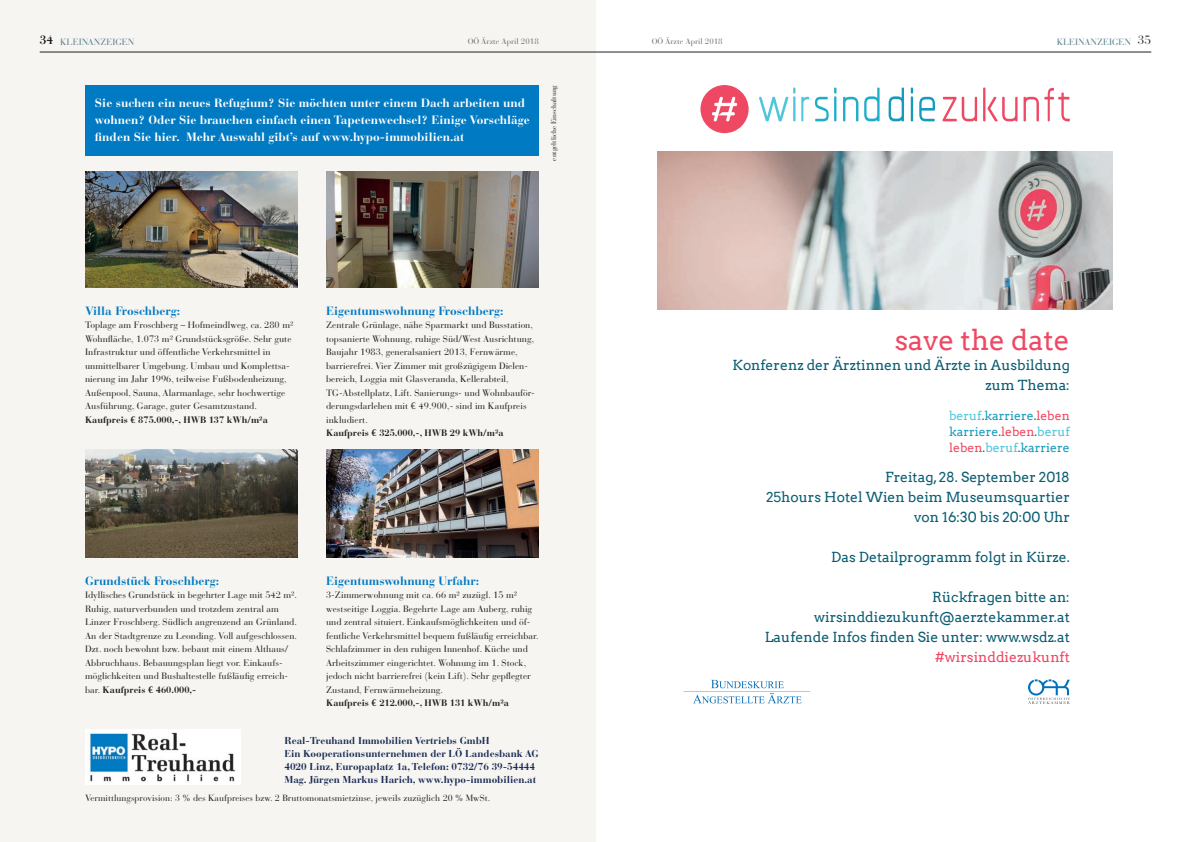
<style>
.page{position:relative;width:1191px;height:842px;background:#fff}
.page>*{position:absolute;margin:0;border:0;box-sizing:border-box;transform-origin:0 0}
.t1{font:27.8px "Arvo";color:#ef4863}
.t2{font:13.9px/20px "Arvo";color:#095d73;text-align:right}
.t3{font:13.9px "Arvo";color:#ef4863}
.t4{font:12.2px/15.6px "Arvo";color:#189abc;text-align:justify}
.t5{font:700 12px/17px "Bauer Bodoni Std";color:#fff}
.t6{font:700 12px "Bauer Bodoni Std";color:#007ac2}
.t7{font:12px "Bauer Bodoni Std";color:#231f20}
.t8{font:700 10px/13px "Bauer Bodoni Std";color:#192a54}
.t9{font:9.3px/13.5px "Bauer Bodoni Std";color:#231f20}
.t10{font:700 9.3px "Bauer Bodoni Std";color:#231f20}
.t11{font:9px "Bauer Bodoni Std";color:#231f20}
.t12{font:9px "Bauer Bodoni Std";color:#5b7f8d}
.t13{font:8px "Bauer Bodoni Std";color:#6c6d70}
.t14{font:7px "Bauer Bodoni Std";color:#231f20}
.s1{font-size:12px;color:#231f20}
.s2{font-weight:700}
.s3{color:#4fc6db}
.s4{color:#095d73}
.s5{color:#ef4863}
</style>
<div class="page">
<div style="left:0;top:0;width:595px;height:842px;background:#f6f5f2"></div>
<hr style="left:40px;top:52px;width:1111px;height:1px;background:#231f20">
<div style="left:85px;top:85px;width:454px;height:71px;background:#007ac2"></div>
<img style="left:326px;top:171px;width:213px;height:117px">
<img style="left:85px;top:171px;width:213px;height:117px">
<img style="left:326px;top:450px;width:213px;height:108px">
<img style="left:85px;top:450px;width:213px;height:108px">
<img style="left:85px;top:730px;width:155px;height:54px">
<img style="left:658px;top:151px;width:454px;height:158px">
<img style="left:683px;top:679px;width:128px;height:25px">
<svg style="left:1028px;top:679px;width:41px;height:25px"></svg>
<svg style="left:700px;top:85px;width:48px;height:48px"></svg>
<svg style="left:942px;top:97px;width:35px;height:24px"></svg>
<svg style="left:983px;top:88px;width:34px;height:33px"></svg>
<svg style="left:1023px;top:88px;width:46px;height:33px"></svg>
<svg style="left:801px;top:97px;width:8px;height:24px"></svg>
<svg style="left:759px;top:88px;width:36px;height:33px"></svg>
<svg style="left:815px;top:97px;width:13px;height:24px"></svg>
<svg style="left:843px;top:97px;width:15px;height:24px"></svg>
<svg style="left:864px;top:88px;width:15px;height:33px"></svg>
<svg style="left:834px;top:88px;width:2px;height:33px"></svg>
<svg style="left:888px;top:88px;width:16px;height:33px"></svg>
<svg style="left:919px;top:97px;width:16px;height:24px"></svg>
<svg style="left:910px;top:88px;width:3px;height:33px"></svg>
<p class="t12" style="left:40px;top:36px;width:96px"><span class="s1">34</span> KLEINANZEIGEN</p>
<p class="t13" style="left:468px;top:36px;width:72px">OÖ Ärzte April 2018</p>
<p class="t13" style="left:651px;top:36px;width:72px">OÖ Ärzte April 2018</p>
<p class="t7" style="left:1138px;top:33px;width:15px">35</p>
<p class="t12" style="left:1056px;top:36px;width:76px">KLEINANZEIGEN</p>
<p class="t5" style="left:95px;top:94px;width:436px">Sie suchen ein neues Refugium? Sie möchten unter einem Dach arbeiten und wohnen? Oder Sie brauchen einfach einen Tapetenwechsel? Einige Vorschläge finden Sie hier. Mehr Auswahl gibt’s auf www.hypo-immobilien.at</p>
<p class="t14" style="left:549px;top:160px;width:77px;rotate:-90deg">entgeltliche Einschaltung</p>
<p class="t6" style="left:85px;top:303px;width:97px">Villa Froschberg:</p>
<p class="t9" style="left:85px;top:318px;width:210px">Toplage am Froschberg – Hofmeindlweg, ca. 280 m²<br>Wohnfläche, 1.073 m² Grundstücksgröße. Sehr gute Infrastruktur und öffentliche Verkehrsmittel in unmittelbarer Umgebung. Umbau und Komplettsa&shy;nierung im Jahr 1996, teilweise Fußbodenheizung, Außenpool, Sauna, Alarmanlage, sehr hochwertige Ausführung, Garage, guter Gesamtzustand.</p>
<p class="t10" style="left:85px;top:414px;width:184px">Kaufpreis € 875.000,-, HWB 137 kWh/m²a</p>
<p class="t6" style="left:326px;top:303px;width:179px">Eigentumswohnung Froschberg:</p>
<p class="t9" style="left:326px;top:318px;width:210px">Zentrale Grünlage, nähe Sparmarkt und Busstation, topsanierte Wohnung, ruhige Süd/West Ausrichtung, Baujahr 1983, generalsaniert 2013, Fernwärme, barrierefrei. Vier Zimmer mit großzügigem Dielen&shy;bereich, Loggia mit Glasveranda, Kellerabteil, TG-Abstellplatz, Lift. Sanierungs- und Wohnbauför&shy;derungsdarlehen mit € 49.900,- sind im Kaufpreis inkludiert.</p>
<p class="t10" style="left:326px;top:427px;width:179px">Kaufpreis € 325.000,-, HWB 29 kWh/m²a</p>
<p class="t6" style="left:85px;top:573px;width:135px">Grundstück Froschberg:</p>
<p class="t9" style="left:85px;top:588px;width:213px">Idyllisches Grundstück in begehrter Lage mit 542 m².<br>Ruhig, naturverbunden und trotzdem zentral am Linzer Froschberg. Südlich angrenzend an Grünland.<br>An der Stadtgrenze zu Leonding. Voll aufgeschlossen.<br>Dzt. noch bewohnt bzw. bebaut mit einem Althaus/ Abbruchhaus. Bebauungsplan liegt vor. Einkaufs&shy;möglichkeiten und Bushaltestelle fußläufig erreich&shy;bar. <span class="s2">Kaufpreis € 460.000,-</span></p>
<p class="t6" style="left:326px;top:573px;width:155px">Eigentumswohnung Urfahr:</p>
<p class="t9" style="left:326px;top:588px;width:214px">3-Zimmerwohnung mit ca. 66 m² zuzügl. 15 m² westseitige Loggia. Begehrte Lage am Auberg, ruhig und zentral situiert. Einkaufsmöglichkeiten und öf&shy;fentliche Verkehrsmittel bequem fußläufig erreichbar.<br>Schlafzimmer in den ruhigen Innenhof. Küche und Arbeitszimmer eingerichtet. Wohnung im 1. Stock, jedoch nicht barrierefrei (kein Lift). Sehr gepflegter Zustand, Fernwärmeheizung.</p>
<p class="t10" style="left:326px;top:697px;width:184px">Kaufpreis € 212.000,-, HWB 131 kWh/m²a</p>
<p class="t8" style="left:284px;top:734px;width:256px">Real-Treuhand Immobilien Vertriebs GmbH<br>Ein Kooperationsunternehmen der LÖ Landesbank AG 4020 Linz, Europaplatz 1a, Telefon: 0732/76 39-54444<br>Mag. Jürgen Markus Harich, www.hypo-immobilien.at</p>
<p class="t11" style="left:85px;top:792px;width:406px">Vermittlungsprovision: 3 % des Kaufpreises bzw. 2 Bruttomonatsmietzinse, jeweils zuzüglich 20 % MwSt.</p>
<h1 class="t1" style="left:894px;top:323px;width:177px">save the date</h1>
<h2 class="t2" style="left:732px;top:355px;width:339px">Konferenz der Ärztinnen und Ärzte in Ausbildung zum Thema:</h2>
<h3 class="t4" style="left:949px;top:408px;width:122px"><span class="s3">beruf</span><span class="s4">.</span>karriere<span class="s4">.</span><span class="s5">leben </span>karriere<span class="s4">.</span><span class="s5">leben</span><span class="s4">.</span><span class="s3">beruf </span><span class="s5">leben</span><span class="s4">.</span><span class="s3">beruf</span><span class="s4">.</span>karriere</h3>
<h2 class="t2" style="left:766px;top:467px;width:305px">Freitag, 28. September 2018<br>25hours Hotel Wien beim Museumsquartier von 16:30 bis 20:00 Uhr</h2>
<h2 class="t2" style="left:831px;top:547px;width:240px">Das Detailprogramm folgt in Kürze.</h2>
<h2 class="t2" style="left:765px;top:587px;width:306px">Rückfragen bitte an: wirsinddiezukunft@aerztekammer.at<br>Laufende Infos finden Sie unter: www.wsdz.at</h2>
<h2 class="t3" style="left:935px;top:648px;width:136px">#wirsinddiezukunft</h2>
</div>
